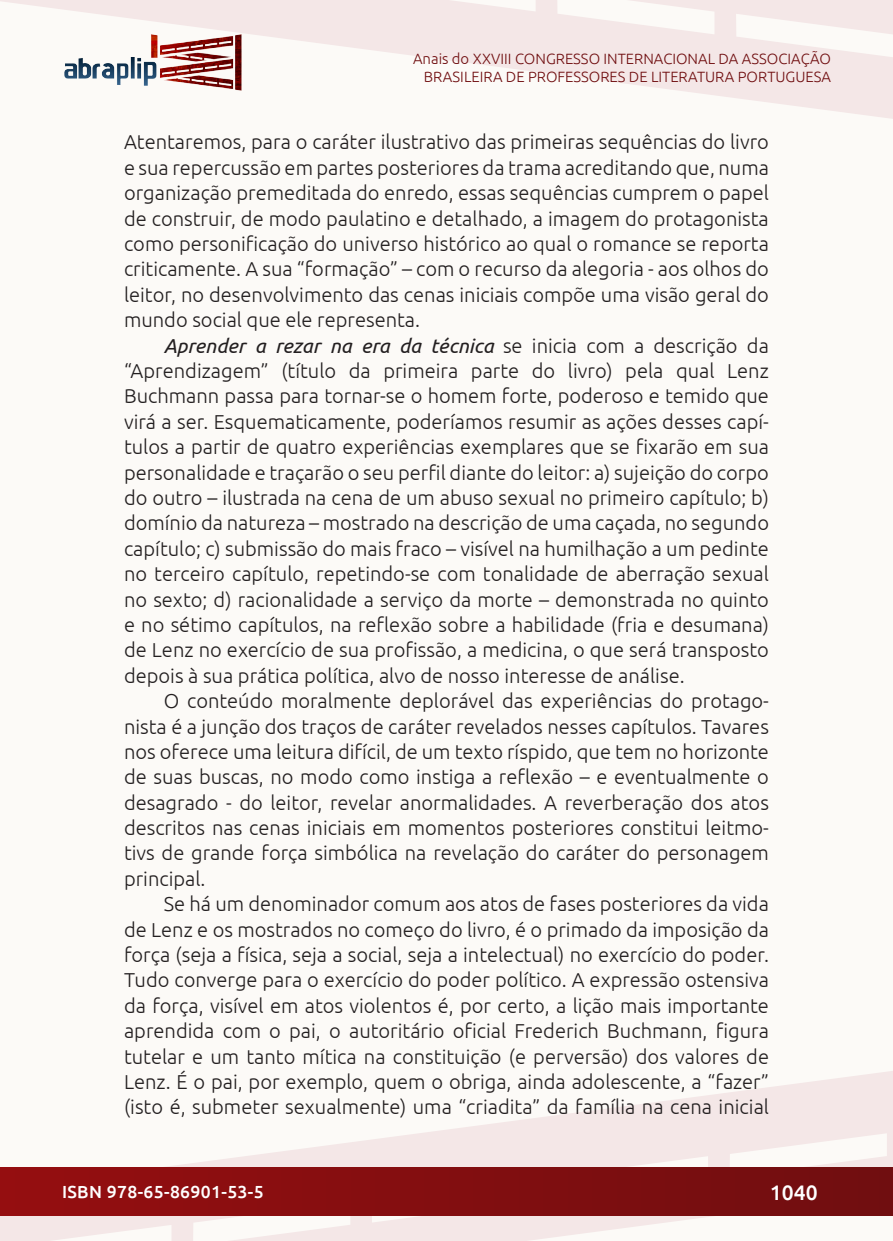
<style>
.page{position:relative;width:893px;height:1241px;background:#fff}
.page>*{position:absolute;margin:0;border:0;box-sizing:border-box;transform-origin:0 0}
.t1{font:500 21px "Ubuntu";color:#fff}
._7_CORPO{font:300 20.12px/25.4px "Ubuntu";color:#231f20;text-align:justify}
.t2{font:500 17.5px "Ubuntu";letter-spacing:.02em;color:#fff}
.t3{font:300 14.88px/17.8px "Ubuntu";color:#700e10;text-align:right}
.s1{font-weight:400;font-style:italic}
</style>
<div class="page">
<div style="left:0;top:0;width:893px;height:1240px;background:#fcfaf7"></div>
<svg style="left:0;top:1071px;width:893px;height:169px"></svg>
<svg style="left:0;top:0;width:893px;height:119px"></svg>
<div style="left:1px;top:1167px;width:891px;height:47px;background:linear-gradient(to right,#950e10,#700e10)"></div>
<img style="left:62px;top:31px;width:182px;height:62px">
<p class="t3" style="left:413px;top:49px;width:419px">Anais do XXVIII CONGRESSO INTERNACIONAL DA ASSOCIAÇÃO<br>BRASILEIRA DE PROFESSORES DE LITERATURA PORTUGUESA</p>
<p class="_7_CORPO" style="left:124px;top:129px;width:646px">Atentaremos, para o caráter ilustrativo das primeiras sequências do livro e sua repercussão em partes posteriores da trama acreditando que, numa organização premeditada do enredo, essas sequências cumprem o papel de construir, de modo paulatino e detalhado, a imagem do protagonista como personificação do universo histórico ao qual o romance se reporta criticamente. A sua “formação” – com o recurso da alegoria - aos olhos do leitor, no desenvolvimento das cenas iniciais compõe uma visão geral do mundo social que ele representa.</p>
<p class="_7_CORPO" style="left:124px;top:332px;width:646px;text-indent:40px"><span class="s1">Aprender a rezar na era da técnica</span> se inicia com a descrição da “Aprendizagem” (título da primeira parte do livro) pela qual Lenz Buchmann passa para tornar-se o homem forte, poderoso e temido que virá a ser. Esquematicamente, poderíamos resumir as ações desses capí&shy;tulos a partir de quatro experiências exemplares que se fixarão em sua personalidade e traçarão o seu perfil diante do leitor: a) sujeição do corpo do outro – ilustrada na cena de um abuso sexual no primeiro capítulo; b) domínio da natureza – mostrado na descrição de uma caçada, no segundo capítulo; c) submissão do mais fraco – visível na humilhação a um pedinte no terceiro capítulo, repetindo-se com tonalidade de aberração sexual no sexto; d) racionalidade a serviço da morte – demonstrada no quinto e no sétimo capítulos, na reflexão sobre a habilidade (fria e desumana) de Lenz no exercício de sua profissão, a medicina, o que será transposto depois à sua prática política, alvo de nosso interesse de análise.</p>
<p class="_7_CORPO" style="left:124px;top:687px;width:646px;text-indent:40px">O conteúdo moralmente deplorável das experiências do protago&shy;nista é a junção dos traços de caráter revelados nesses capítulos. Tavares nos oferece uma leitura difícil, de um texto ríspido, que tem no horizonte de suas buscas, no modo como instiga a reflexão – e eventualmente o desagrado - do leitor, revelar anormalidades. A reverberação dos atos descritos nas cenas iniciais em momentos posteriores constitui leitmo&shy;tivs de grande força simbólica na revelação do caráter do personagem principal.</p>
<p class="_7_CORPO" style="left:124px;top:890px;width:646px;text-indent:40px">Se há um denominador comum aos atos de fases posteriores da vida de Lenz e os mostrados no começo do livro, é o primado da imposição da força (seja a física, seja a social, seja a intelectual) no exercício do poder.<br>Tudo converge para o exercício do poder político. A expressão ostensiva da força, visível em atos violentos é, por certo, a lição mais importante aprendida com o pai, o autoritário oficial Frederich Buchmann, figura tutelar e um tanto mítica na constituição (e perversão) dos valores de Lenz. É o pai, por exemplo, quem o obriga, ainda adolescente, a “fazer” (isto é, submeter sexualmente) uma “criadita” da família na cena inicial</p>
<p class="t2" style="left:62px;top:1180px;width:203px">ISBN 978-65-86901-53-5</p>
<p class="t1" style="left:770px;top:1178px;width:49px">1040</p>
</div>
